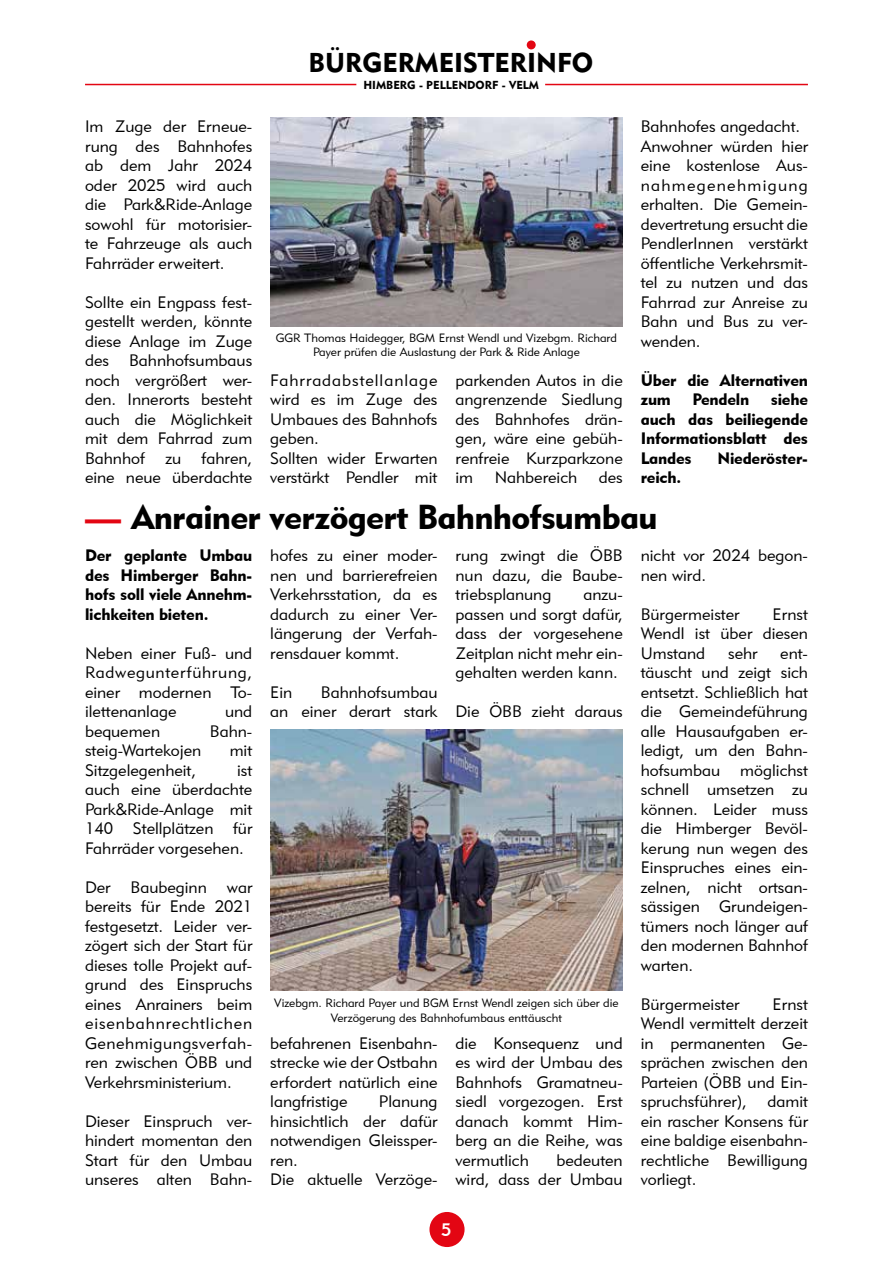
<style>
.page{position:relative;width:893px;height:1263px;background:#fff}
.page>*{position:absolute;margin:0;border:0;box-sizing:border-box;transform-origin:0 0}
.t1{font:34.5px "Geometric 415 BT Black A";letter-spacing:-.02em;color:#000}
.t2{font:27px "Geometric 415 BT Black A";color:#000}
.t3{font:18px "Geometric 415 BT Medium A";color:#fff}
.t4{font:16.5px/19.5px "Geometric 415 BT Lite A";color:#000;text-align:justify}
.t5{font:16.5px/19.5px "Geometric 415 BT Black A";letter-spacing:-.01em;color:#000;text-align:justify}
.t6{font:12px/14.4px "Geometric 415 BT Lite A";color:#000;text-align:center}
.t7{font:11.55px "Geometric 415 BT Black A";color:#000}
.s1{font-size:36px;color:#e30613}
</style>
<div class="page">
<div style="left:527px;top:40px;width:9px;height:9px;background:#e30613;border-radius:50%"></div>
<hr style="left:85px;top:84px;width:271px;height:1px;background:#e30613">
<hr style="left:545px;top:84px;width:263px;height:1px;background:#e30613">
<div style="left:429px;top:1212px;width:36px;height:35px;background:#e30613;border-radius:50%"></div>
<img style="left:270px;top:117px;width:353px;height:210px">
<img style="left:270px;top:729px;width:353px;height:262px">
<p class="t4" style="left:85px;top:116px;width:169px">Im Zuge der Erneue&shy;rung des Bahnhofes ab dem Jahr 2024 oder 2025 wird auch die Park&amp;Ride-Anlage sowohl für motorisier&shy;te Fahrzeuge als auch Fahrräder erweitert.</p>
<p class="t4" style="left:85px;top:292px;width:169px">Sollte ein Engpass fest&shy;gestellt werden, könnte diese Anlage im Zuge des Bahnhofsumbaus noch vergrößert wer&shy;den. Innerorts besteht auch die Möglichkeit mit dem Fahrrad zum Bahnhof zu fahren, eine neue überdachte</p>
<h2 class="t2" style="left:309px;top:47px;width:286px">BÜRGERMEISTERINFO</h2>
<p class="t7" style="left:363px;top:78px;width:177px">HIMBERG - PELLENDORF - VELM</p>
<p class="t6" style="left:276px;top:330px;width:343px">GGR Thomas Haidegger, BGM Ernst Wendl und Vizebgm. Richard<br>Payer prüfen die Auslastung der Park &amp; Ride Anlage</p>
<p class="t4" style="left:270px;top:370px;width:169px;text-align:left">Fahrradabstellanlage wird es im Zuge des<br>Umbaues des Bahnhofs geben.<br>Sollten wider Erwarten verstärkt Pendler mit</p>
<p class="t4" style="left:455px;top:370px;width:169px">parkenden Autos in die angrenzende Siedlung des Bahnhofes drän&shy;gen, wäre eine gebüh&shy;renfreie Kurzparkzone im</p>
<p class="t4" style="left:495px;top:467px;width:84px">Nahbereich</p>
<p class="t4" style="left:599px;top:467px;width:26px">des</p>
<p class="t4" style="left:641px;top:116px;width:169px;text-align:left">Bahnhofes angedacht.<br>Anwohner würden hier eine kostenlose Aus&shy;nahmegenehmigung erhalten. Die Gemein&shy;devertretung ersucht die<br>PendlerInnen verstärkt öffentliche Verkehrsmit&shy;tel zu nutzen und das<br>Fahrrad zur Anreise zu<br>Bahn und Bus zu ver&shy;wenden.</p>
<p class="t5" style="left:641px;top:370px;width:169px">Über die Alternativen zum</p>
<p class="t5" style="left:641px;top:389px;width:169px;text-indent:130px">siehe auch das beiliegende Informationsblatt des Landes</p>
<p class="t5" style="left:692px;top:389px;width:58px">Pendeln</p>
<p class="t5" style="left:717px;top:448px;width:92px">Niederöster-</p>
<p class="t5" style="left:641px;top:467px;width:42px">reich.</p>
<h1 class="t1" style="left:85px;top:496px;width:574px"><span class="s1">—</span> Anrainer verzögert Bahnhofsumbau</h1>
<p class="t5" style="left:85px;top:545px;width:169px">Der geplante Umbau des Himberger Bahn&shy;hofs soll viele Annehm&shy;lichkeiten bieten.</p>
<p class="t4" style="left:85px;top:643px;width:169px">Neben einer Fuß- und Radwegunterführung, einer modernen To&shy;ilettenanlage</p>
<p class="t4" style="left:455px;top:545px;width:169px">rung zwingt die ÖBB nun dazu, die Baube&shy;triebsplanung</p>
<p class="t4" style="left:641px;top:545px;width:169px">nicht vor 2024 begon&shy;nen wird.</p>
<p class="t4" style="left:641px;top:604px;width:100px">Bürgermeister</p>
<p class="t4" style="left:270px;top:545px;width:169px">hofes zu einer moder&shy;nen und barrierefreien Verkehrsstation, da es dadurch zu einer Ver&shy;längerung der Verfah&shy;rensdauer kommt.</p>
<p class="t4" style="left:270px;top:682px;width:23px">Ein</p>
<p class="t4" style="left:455px;top:584px;width:169px;text-indent:128px">anzu&shy;passen und sorgt dafür, dass der vorgesehene Zeitplan nicht mehr ein&shy;gehalten werden kann.</p>
<p class="t4" style="left:455px;top:701px;width:169px">Die ÖBB zieht daraus</p>
<p class="t4" style="left:641px;top:604px;width:169px;text-indent:132px">Ernst Wendl ist über diesen Umstand</p>
<p class="t4" style="left:728px;top:643px;width:31px">sehr</p>
<p class="t4" style="left:641px;top:643px;width:169px;text-indent:140px">ent&shy;täuscht und zeigt sich entsetzt. Schließlich hat die Gemeindeführung alle Hausaufgaben er&shy;ledigt, um den Bahn&shy;hofsumbau möglichst schnell umsetzen zu können. Leider muss die Himberger Bevöl&shy;kerung nun wegen des Einspruches eines ein&shy;zelnen, nicht ortsan&shy;sässigen Grundeigen&shy;tümers noch länger auf den modernen Bahnhof warten.</p>
<p class="t4" style="left:641px;top:994px;width:100px">Bürgermeister</p>
<p class="t4" style="left:270px;top:682px;width:169px;text-align:right">Bahnhofsumbau<br>an einer derart stark</p>
<p class="t4" style="left:225px;top:701px;width:29px">und</p>
<p class="t4" style="left:85px;top:721px;width:77px">bequemen</p>
<p class="t4" style="left:210px;top:721px;width:44px">Bahn-</p>
<p class="t4" style="left:85px;top:740px;width:118px">steig-Wartekojen</p>
<p class="t4" style="left:230px;top:740px;width:24px">mit</p>
<p class="t4" style="left:85px;top:760px;width:113px">Sitzgelegenheit,</p>
<p class="t4" style="left:85px;top:760px;width:169px;text-indent:152px">ist auch eine überdachte Park&amp;Ride-Anlage mit 140 Stellplätzen für Fahrräder vorgesehen.</p>
<p class="t4" style="left:85px;top:877px;width:169px">Der Baubeginn war bereits für Ende 2021 festgesetzt. Leider ver&shy;zögert sich der Start für dieses tolle Projekt auf&shy;grund des Einspruchs eines Anrainers beim eisenbahnrechtlichen Genehmigungsverfah&shy;ren zwischen ÖBB und Verkehrsministerium.</p>
<p class="t4" style="left:85px;top:1111px;width:169px">Dieser Einspruch ver&shy;hindert momentan den Start für den Umbau unseres alten Bahn-</p>
<p class="t4" style="left:641px;top:994px;width:169px;text-indent:132px">Ernst Wendl vermittelt derzeit in permanenten Ge&shy;sprächen zwischen den Parteien (ÖBB und Ein&shy;spruchsführer),</p>
<p class="t6" style="left:274px;top:996px;width:346px">Vizebgm. Richard Payer und BGM Ernst Wendl zeigen sich über die<br>Verzögerung des Bahnhofumbaus enttäuscht</p>
<p class="t4" style="left:270px;top:1033px;width:169px">befahrenen Eisenbahn&shy;strecke wie der Ostbahn erfordert natürlich eine langfristige</p>
<p class="t4" style="left:455px;top:1033px;width:169px">die Konsequenz und es wird der Umbau des Bahnhofs Gramatneu&shy;siedl vorgezogen. Erst danach kommt Him&shy;berg an die Reihe, was vermutlich</p>
<p class="t4" style="left:270px;top:1091px;width:169px;text-align:left;text-indent:109px">Planung hinsichtlich der dafür notwendigen Gleissper&shy;ren.<br>Die aktuelle Verzöge-</p>
<p class="t4" style="left:641px;top:1092px;width:169px;text-indent:127px">damit ein rascher Konsens für eine baldige eisenbahn&shy;rechtliche Bewilligung vorliegt.</p>
<p class="t4" style="left:455px;top:1150px;width:169px;text-align:right">bedeuten<br>wird, dass der Umbau</p>
<p class="t3" style="left:441px;top:1218px;width:12px">5</p>
</div>
